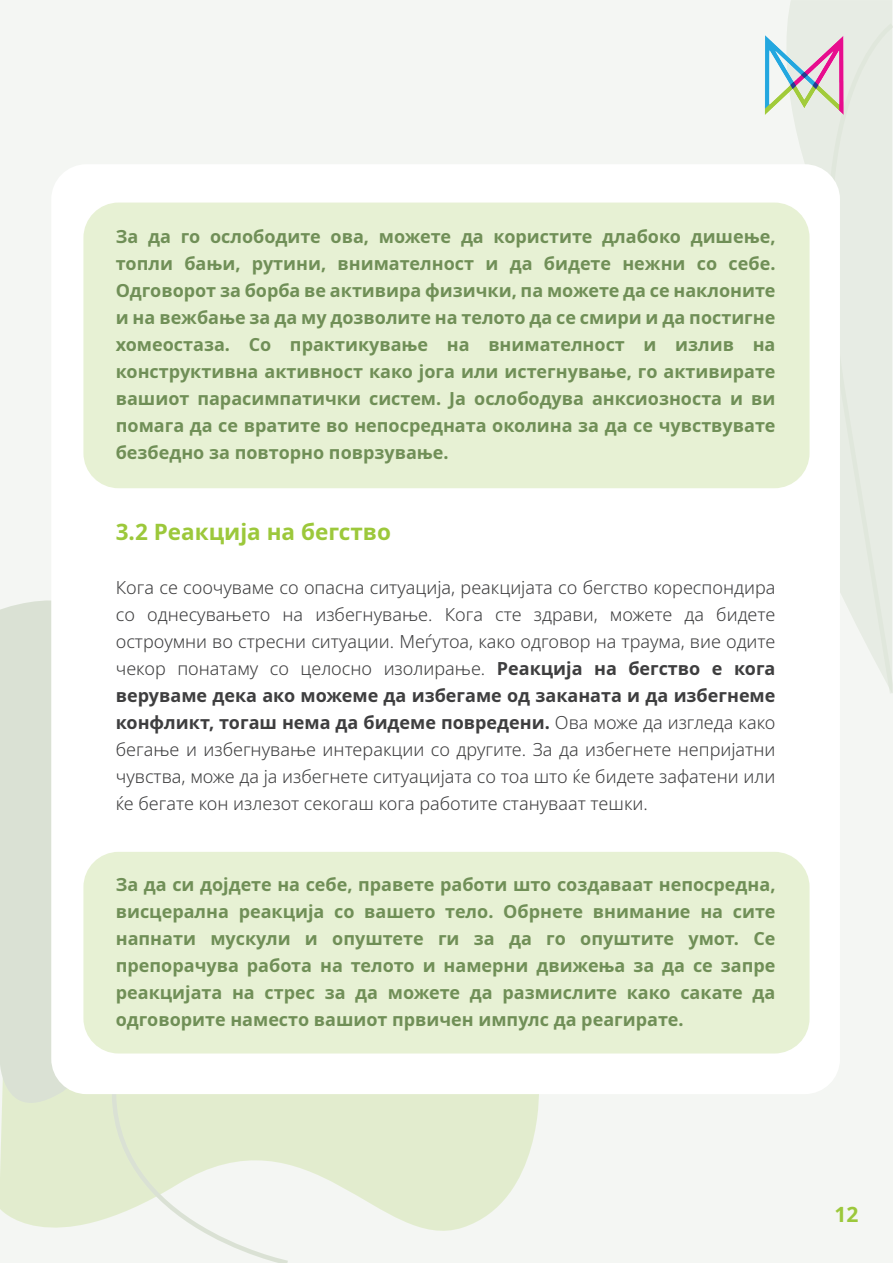
<style>
.page{position:relative;width:893px;height:1263px;background:#f4f6f3}
.page>*{position:absolute;margin:0;border:0;box-sizing:border-box;transform-origin:0 0}
.t1{font:700 22.5px "Noto Sans";color:#9cc83b}
.t2{font:700 21px "Noto Sans";color:#9cc83b}
.t3{font:700 18px/27px "Noto Sans";color:#708f57;text-align:justify}
.t4{font:300 18px/27px "Noto Sans";color:#3e3e3f;text-align:justify}
.s1{font-weight:700}
</style>
<div class="page">
<svg style="left:292px;top:1094px;width:247px;height:137px;fill:#e2ecce"></svg>
<svg style="left:0;top:600px;width:364px;height:531px;background:#dbe2d3"></svg>
<svg style="left:0;top:901px;width:292px;height:362px"></svg>
<svg style="left:787px;top:0;width:105px;height:171px;fill:#e7ece4"></svg>
<svg style="left:827px;top:23px;width:66px;height:670px"></svg>
<div style="left:51px;top:164px;width:789px;height:930px;background:#fff;border-radius:35px"></div>
<div style="left:83px;top:203px;width:726px;height:285px;background:#e7f1d4;border-radius:35px"></div>
<div style="left:83px;top:852px;width:726px;height:201px;background:#e7f1d4;border-radius:35px"></div>
<img style="left:764px;top:33px;width:83px;height:82px">
<p class="t3" style="left:116px;top:224px;width:661px">За да го ослободите ова, можете да користите длабоко дишење, топли бањи, рутини, внимателност и да бидете нежни со себе.<br>Одговорот за борба ве активира физички, па можете да се наклоните и на вежбање за да му дозволите на телото да се смири и да постигне хомеостаза. Со практикување на внимателност и излив на конструктивна активност како јога или истегнување, го активирате вашиот парасимпатички систем. Ја ослободува анксиозноста и ви помага да се вратите во непосредната околина за да се чувствувате безбедно за повторно поврзување.</p>
<p class="t1" style="left:116px;top:516px;width:277px">3.2 Реакција на бегство</p>
<p class="t4" style="left:116px;top:575px;width:661px">Кога се соочуваме со опасна ситуација, реакцијата со бегство кореспондира со однесувањето на избегнување. Кога сте здрави, можете да бидете остроумни во стресни ситуации. Меѓутоа, како одговор на траума, вие одите чекор понатаму со целосно изолирање. <span class="s1">Реакција на бегство е кога веруваме дека ако можеме да избегаме од заканата и да избегнеме конфликт, тогаш нема да бидеме повредени.</span> Ова може да изгледа како бегање и избегнување интеракции со другите. За да избегнете непријатни чувства, може да ја избегнете ситуацијата со тоа што ќе бидете зафатени или ќе бегате кон излезот секогаш кога работите стануваат тешки.</p>
<p class="t3" style="left:116px;top:872px;width:661px">За да си дојдете на себе, правете работи што создаваат непосредна, висцерална реакција со вашето тело. Обрнете внимание на сите напнати мускули и опуштете ги за да го опуштите умот. Се препорачува работа на телото и намерни движења за да се запре реакцијата на стрес за да можете да размислите како сакате да одговорите наместо вашиот првичен импулс да реагирате.</p>
<p class="t2" style="left:834px;top:1200px;width:26px">12</p>
</div>
